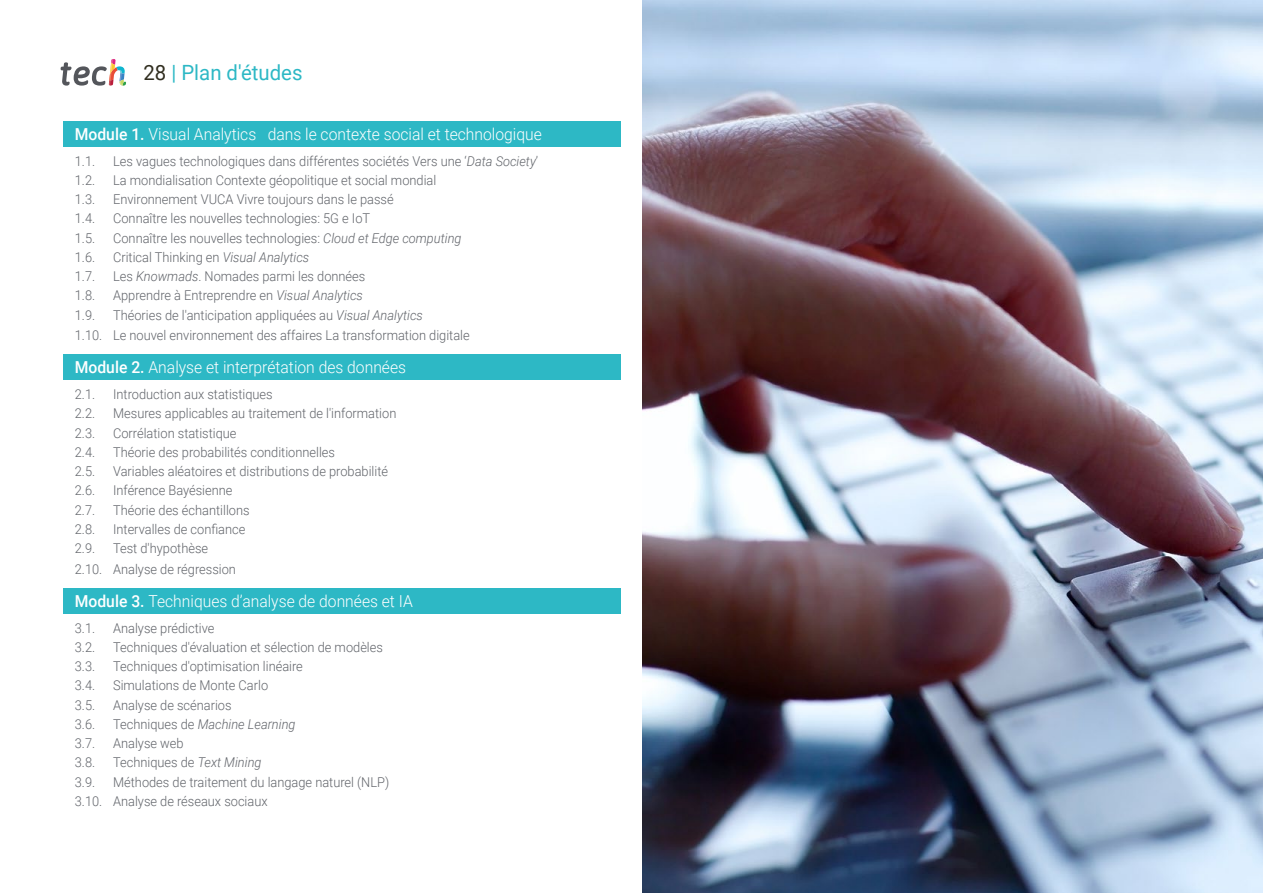
<style>
.page{position:relative;width:1263px;height:893px;background:#fff}
.page>*{position:absolute;margin:0;border:0;box-sizing:border-box;transform-origin:0 0}
.t1{font:21px "Roboto";color:#2db8c5}
.t2{font:300 16.5px "Roboto";color:#fff;scale:.95 1}
.t3{font:300 13.5px/20.7px "Roboto";color:#61646a;scale:.95 1}
.t4{font:italic 300 13.5px "Roboto";color:#61646a;scale:.95 1}
.s1{color:#312e20}
.s2{font-weight:500}
.s3{font-style:italic}
.s4{font-style:normal}
</style>
<div class="page">
<svg style="left:61px;top:59px;width:65px;height:27px"></svg>
<div style="left:64px;top:121px;width:557px;height:25px;background:#2db8c5"></div>
<div style="left:64px;top:355px;width:557px;height:25px;background:#2db8c5"></div>
<div style="left:64px;top:588px;width:557px;height:25px;background:#2db8c5"></div>
<img style="left:642px;top:0;width:621px;height:893px">
<h1 class="t1" style="left:144px;top:57px;width:161px"><span class="s1">28</span> | Plan d'études</h1>
<p class="t2" style="left:75px;top:123px;width:493px"><span class="s2">Module 1.</span> Visual Analytics dans le contexte social et technologique</p>
<p class="t3" style="left:75px;top:150px;width:23px">1.1.</p>
<p class="t3" style="left:113px;top:150px;width:449px">Les vagues technologiques dans différentes sociétés Vers une ‘<span class="s3">Data Society</span>’</p>
<p class="t3" style="left:75px;top:169px;width:23px">1.2.</p>
<p class="t3" style="left:113px;top:169px;width:342px">La mondialisation Contexte géopolitique et social mondial</p>
<p class="t3" style="left:75px;top:188px;width:23px">1.3.</p>
<p class="t3" style="left:113px;top:188px;width:297px">Environnement VUCA Vivre toujours dans le passé</p>
<p class="t3" style="left:75px;top:208px;width:23px">1.4.</p>
<p class="t3" style="left:113px;top:208px;width:272px">Connaître les nouvelles technologies: 5G e IoT</p>
<p class="t3" style="left:75px;top:227px;width:23px">1.5.</p>
<p class="t3" style="left:113px;top:227px;width:368px">Connaître les nouvelles technologies: <span class="s3">Cloud et Edge computing</span></p>
<p class="t3" style="left:75px;top:246px;width:23px">1.6.</p>
<p class="t3" style="left:113px;top:246px;width:208px">Critical Thinking en <span class="s3">Visual Analytics</span></p>
<p class="t3" style="left:75px;top:265px;width:23px">1.7.</p>
<p class="t3" style="left:113px;top:265px;width:267px">Les <span class="s3">Knowmads</span>. Nomades parmi les données</p>
<p class="t3" style="left:75px;top:285px;width:23px">1.8.</p>
<p class="t3" style="left:113px;top:285px;width:264px">Apprendre à Entreprendre en <span class="s3">Visual Analytics</span></p>
<p class="t3" style="left:75px;top:304px;width:23px">1.9.</p>
<p class="t3" style="left:75px;top:304px;width:417px;text-indent:38px">Théories de l'anticipation appliquées au <span class="s3">Visual Analytics<br></span>1.10. Le nouvel environnement des affaires La transformation digitale</p>
<p class="t2" style="left:75px;top:356px;width:350px"><span class="s2">Module 2.</span> Analyse et interprétation des données</p>
<p class="t3" style="left:75px;top:383px;width:23px">2.1.</p>
<p class="t3" style="left:113px;top:383px;width:170px">Introduction aux statistiques</p>
<p class="t3" style="left:75px;top:403px;width:23px">2.2.</p>
<p class="t3" style="left:113px;top:403px;width:300px">Mesures applicables au traitement de l'information</p>
<p class="t3" style="left:75px;top:422px;width:23px">2.3.</p>
<p class="t3" style="left:113px;top:422px;width:131px">Corrélation statistique</p>
<p class="t3" style="left:75px;top:441px;width:23px">2.4.</p>
<p class="t3" style="left:113px;top:441px;width:235px">Théorie des probabilités conditionnelles</p>
<p class="t3" style="left:75px;top:460px;width:23px">2.5.</p>
<p class="t3" style="left:113px;top:460px;width:291px">Variables aléatoires et distributions de probabilité</p>
<p class="t3" style="left:75px;top:480px;width:23px">2.6.</p>
<p class="t3" style="left:113px;top:480px;width:127px">Inférence Bayésienne</p>
<p class="t3" style="left:75px;top:499px;width:23px">2.7.</p>
<p class="t3" style="left:113px;top:499px;width:145px">Théorie des échantillons</p>
<p class="t3" style="left:75px;top:518px;width:23px">2.8.</p>
<p class="t3" style="left:113px;top:518px;width:141px">Intervalles de confiance</p>
<p class="t3" style="left:75px;top:537px;width:23px">2.9.</p>
<p class="t3" style="left:75px;top:537px;width:171px;text-indent:38px">Test d'hypothèse<br>2.10. Analyse de régression</p>
<p class="t2" style="left:75px;top:590px;width:357px"><span class="s2">Module 3.</span> Techniques d’analyse de données et IA</p>
<p class="t3" style="left:75px;top:617px;width:23px">3.1.</p>
<p class="t3" style="left:113px;top:617px;width:108px">Analyse prédictive</p>
<p class="t3" style="left:75px;top:636px;width:23px">3.2.</p>
<p class="t3" style="left:113px;top:636px;width:286px">Techniques d'évaluation et sélection de modèles</p>
<p class="t3" style="left:75px;top:655px;width:23px">3.3.</p>
<p class="t3" style="left:113px;top:655px;width:201px">Techniques d'optimisation linéaire</p>
<p class="t3" style="left:75px;top:675px;width:23px">3.4.</p>
<p class="t3" style="left:113px;top:675px;width:165px">Simulations de Monte Carlo</p>
<p class="t3" style="left:75px;top:694px;width:23px">3.5.</p>
<p class="t3" style="left:113px;top:694px;width:126px">Analyse de scénarios</p>
<p class="t3" style="left:75px;top:713px;width:23px">3.6.</p>
<p class="t4" style="left:113px;top:715px;width:194px"><span class="s4">Techniques de</span> Machine Learning</p>
<p class="t3" style="left:75px;top:732px;width:23px">3.7.</p>
<p class="t3" style="left:113px;top:732px;width:76px">Analyse web</p>
<p class="t3" style="left:75px;top:752px;width:23px">3.8.</p>
<p class="t3" style="left:113px;top:752px;width:158px">Techniques de <span class="s3">Text Mining</span></p>
<p class="t3" style="left:75px;top:771px;width:23px">3.9.</p>
<p class="t3" style="left:75px;top:772px;width:332px;line-height:19.2px;text-indent:38px">Méthodes de traitement du langage naturel (NLP)<br>3.10. Analyse de réseaux sociaux</p>
</div>
